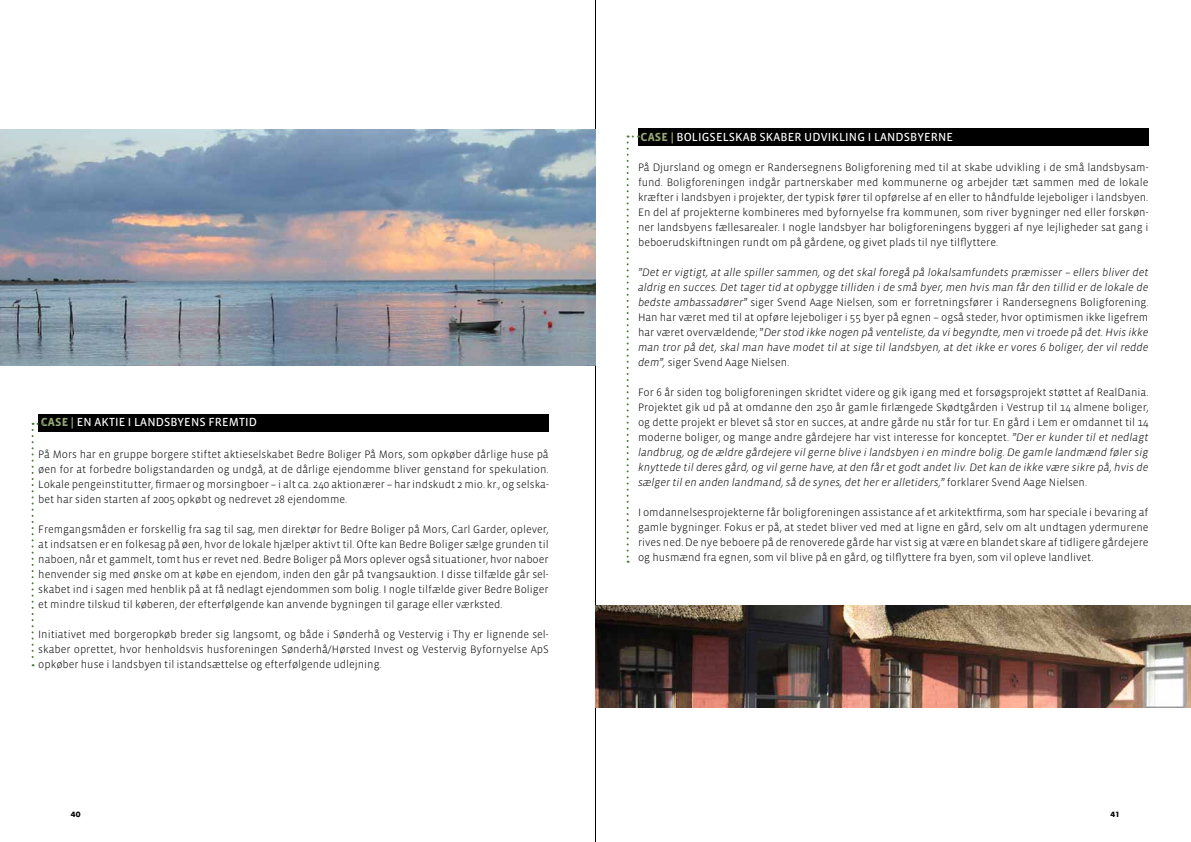
<style>
.page{position:relative;width:1191px;height:842px;background:#fff}
.page>*{position:absolute;margin:0;border:0;box-sizing:border-box;transform-origin:0 0}
.t1{font:12px "Vista Sans OT";letter-spacing:.01em;color:#fff}
.t2{font:700 12px "Vista Sans OT";color:#94a773}
.t3{font:300 11px/15px "Vista Sans OT";color:#000;text-align:justify}
.t4{font:italic 300 11px/15px "Vista Sans OT";color:#000;text-align:justify}
.t5{font:700 7px "Futura";color:#000}
.s1{font-weight:700;color:#94a773}
.s2{font-style:normal}
.s3{font-style:italic}
</style>
<div class="page">
<hr style="left:595px;top:0;width:1px;height:842px;background:#000">
<div style="left:38px;top:414px;width:511px;height:18px;background:#000"></div>
<svg style="left:32px;top:423px;width:12px;height:243px"></svg>
<img style="left:0;top:130px;width:595px;height:236px">
<img style="left:595px;top:606px;width:596px;height:102px">
<div style="left:638px;top:128px;width:510px;height:17px;background:#000"></div>
<svg style="left:626px;top:135px;width:13px;height:428px"></svg>
<p class="t2" style="left:41px;top:416px;width:15px">CASE</p>
<p class="t1" style="left:71px;top:416px;width:93px"><span class="s1">|</span> EN AKTIE I LANDSB</p>
<p class="t1" style="left:178px;top:416px;width:74px">YENS FREMTID</p>
<p class="t3" style="left:38px;top:447px;width:512px">På Mors har en gruppe borgere stiftet aktieselskabet Bedre Boliger På Mors, som opkøber dårlige huse på øen for at forbedre boligstandarden og undgå, at de dårlige ejendomme bliver genstand for spekulation.<br>Lokale pengeinstitutter, firmaer og morsingboer – i alt ca. 240 aktionærer – har indskudt 2 mio. kr., og selska&shy;bet har siden starten af 2005 opkøbt og nedrevet 28 ejendomme.</p>
<p class="t3" style="left:38px;top:522px;width:512px">Fremgangsmåden er forskellig fra sag til sag, men direktør for Bedre Boliger på Mors, Carl Garder, oplever, at indsatsen er en folkesag på øen, hvor de lokale hjælper aktivt til. Ofte kan Bedre Boliger sælge grunden til naboen, når et gammelt, tomt hus er revet ned. Bedre Boliger på Mors oplever også situationer, hvor naboer henvender sig med ønske om at købe en ejendom, inden den går på tvangsauktion. I disse tilfælde går sel&shy;skabet ind i sagen med henblik på at få nedlagt ejendommen som bolig. I nogle tilfælde giver Bedre Boliger et mindre tilskud til køberen, der efterfølgende kan anvende bygningen til garage eller værksted.</p>
<p class="t3" style="left:38px;top:627px;width:512px">Initiativet med borgeropkøb breder sig langsomt, og både i Sønderhå og Vestervig i Thy er lignende sel&shy;skaber oprettet, hvor henholdsvis husforeningen Sønderhå/Hørsted Invest og Vestervig Byfornyelse ApS opkøber huse i landsbyen til istandsættelse og efterfølgende udlejning.</p>
<p class="t2" style="left:640px;top:131px;width:15px">CASE</p>
<p class="t1" style="left:670px;top:131px;width:21px"><span class="s1">|</span>BOLIGSELSK</p>
<p class="t1" style="left:743px;top:131px;width:69px">ABSKABE R UDVIKLI</p>
<p class="t1" style="left:849px;top:131px;width:55px">NG I LANDSB</p>
<p class="t1" style="left:917px;top:131px;width:35px">YERNE</p>
<p class="t3" style="left:638px;top:160px;width:512px">På Djursland og omegn er Randersegnens Boligforening med til at skabe udvikling i de små landsbysam&shy;fund. Boligforeningen indgår partnerskaber med kommunerne og arbejder tæt sammen med de lokale kræfter i landsbyen i projekter, der typisk fører til opførelse af en eller to håndfulde lejeboliger i landsbyen.<br>En del af projekterne kombineres med byfornyelse fra kommunen, som river bygninger ned eller forskøn&shy;ner landsbyens fællesarealer. I nogle landsbyer har boligforeningens byggeri af nye lejligheder sat gang i beboerudskiftningen rundt om på gårdene, og givet plads til nye tilflyttere.</p>
<p class="t4" style="left:638px;top:265px;width:512px">”Det er vigtigt, at alle spiller sammen, og det skal foregå på lokalsamfundets præmisser – ellers bliver det aldrig en succes. Det tager tid at opbygge tilliden i de små byer, men hvis man får den tillid er de lokale de bedste ambassadører” <span class="s2">siger Svend Aage Nielsen, som er forretningsfører i Randersegnens Boligforening.<br>Han har været med til at opføre lejeboliger i 55 byer på egnen – også steder, hvor optimismen ikke ligefrem har været overvældende; ”</span>Der stod ikke nogen på venteliste, da vi begyndte, men vi troede på det. Hvis ikke man tror på det, skal man have modet til at sige til landsbyen, at det ikke er vores 6 boliger, der vil redde dem”, <span class="s2">siger Svend Aage Nielsen.</span></p>
<p class="t3" style="left:638px;top:385px;width:512px">For 6 år siden tog boligforeningen skridtet videre og gik igang med et forsøgsprojekt støttet af RealDania.<br>Projektet gik ud på at omdanne den 250 år gamle firlængede Skødtgården i Vestrup til 14 almene boliger, og dette projekt er blevet så stor en succes, at andre gårde nu står for tur. En gård i Lem er omdannet til 14 moderne boliger, og mange andre gårdejere har vist interesse for konceptet. <span class="s3">”Der er kunder til et nedlagt landbrug, og de ældre gårdejere vil gerne blive i landsbyen i en mindre bolig. De gamle landmænd føler sig knyttede til deres gård, og vil gerne have, at den får et godt andet liv. Det kan de ikke være sikre på, hvis de sælger til en anden landmand, så de synes, det her er alletiders,”</span> forklarer Svend Aage Nielsen.</p>
<p class="t3" style="left:638px;top:505px;width:512px">I omdannelsesprojekterne får boligforeningen assistance af et arkitektfirma, som har speciale i bevaring af gamle bygninger. Fokus er på, at stedet bliver ved med at ligne en gård, selv om alt undtagen ydermurene rives ned. De nye beboere på de renoverede gårde har vist sig at være en blandet skare af tidligere gårdejere og husmænd fra egnen, som vil blive på en gård, og tilflyttere fra byen, som vil opleve landlivet.</p>
<p class="t5" style="left:71px;top:810px;width:11px">40</p>
<p class="t5" style="left:1110px;top:810px;width:11px">41</p>
</div>
